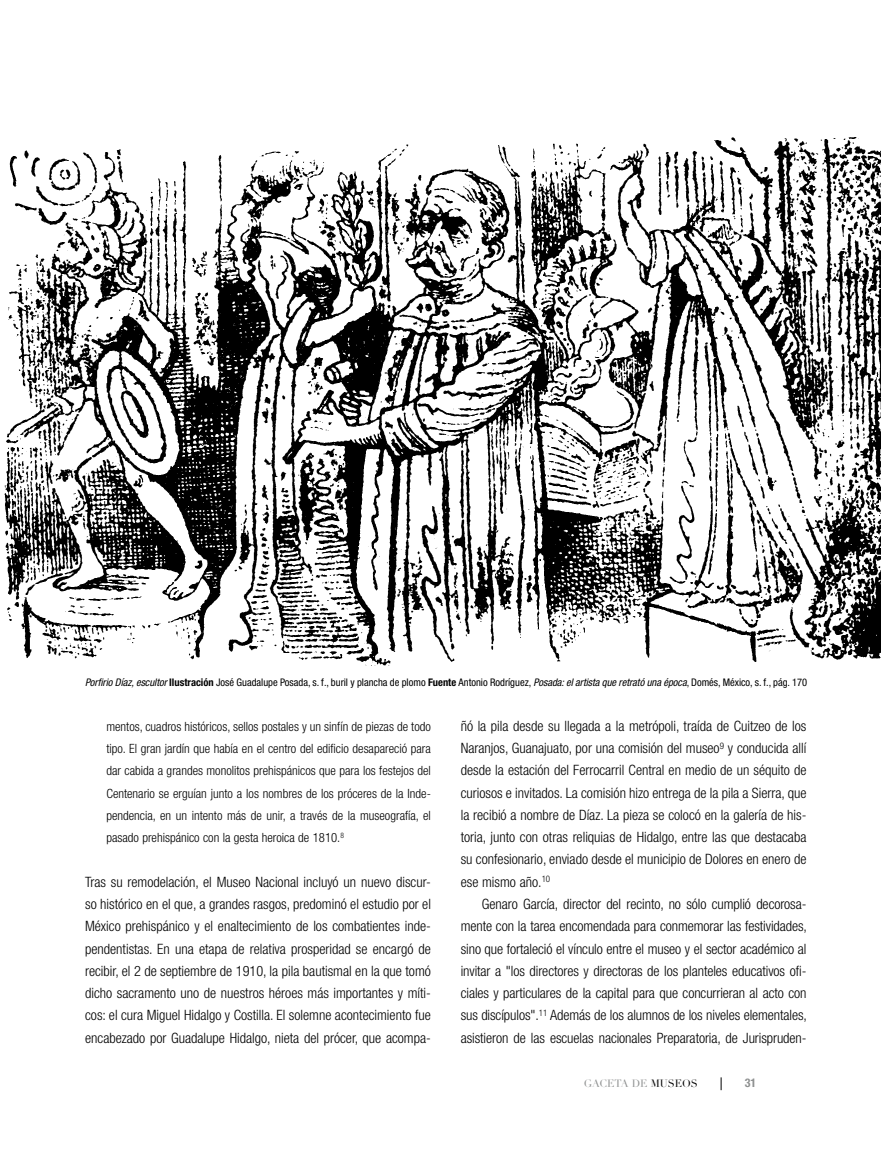
<style>
.page{position:relative;width:881px;height:1149px;background:#fff}
.page>*{position:absolute;margin:0;border:0;box-sizing:border-box;transform-origin:0 0}
.t1{font:300 condensed 14.25px/22.2px "Helvetica Neue";color:#000;text-align:justify}
.t2{font:300 condensed 12.75px/22.2px "Helvetica Neue";color:#000;text-align:justify}
.t3{font:700 condensed 12px "Helvetica Neue";color:#8e9090}
.t4{font:condensed 10.5px "Helvetica Neue";color:#000}
.t5{font:10.5px "Didot LH";letter-spacing:-.005em;color:#8e9090}
.s1{font-style:italic}
.s2{font-weight:700}
.s3{color:#000}
</style>
<div class="page">
<img style="left:4px;top:137px;width:876px;height:529px">
<svg style="left:720px;top:1077px;width:1px;height:12px"></svg>
<p class="t4" style="left:85px;top:676px;width:723px"><span class="s1">Porfirio Díaz, escultor</span> <span class="s2">Ilustración</span> José Guadalupe Posada, s. f., buril y plancha de plomo <span class="s2">Fuente</span> Antonio Rodríguez, <span class="s1">Posada: el artista que retrató una época</span>, Domés, México, s. f., pág. 170</p>
<p class="t2" style="left:106px;top:715px;width:326px">mentos, cuadros históricos, sellos postales y un sinfín de piezas de todo tipo. El gran jardín que había en el centro del edificio desapareció para dar cabida a grandes monolitos prehispánicos que para los festejos del Centenario se erguían junto a los nombres de los próceres de la Inde&shy;pendencia, en un intento más de unir, a través de la museografía, el pasado prehispánico con la gesta heroica de 1810.<sup>8</sup></p>
<p class="t1" style="left:85px;top:870px;width:347px">Tras su remodelación, el Museo Nacional incluyó un nuevo discur&shy;so histórico en el que, a grandes rasgos, predominó el estudio por el México prehispánico y el enaltecimiento de los combatientes inde&shy;pendentistas. En una etapa de relativa prosperidad se encargó de recibir, el 2 de septiembre de 1910, la pila bautismal en la que tomó dicho sacramento uno de nuestros héroes más importantes y míti&shy;cos: el cura Miguel Hidalgo y Costilla. El solemne acontecimiento fue encabezado por Guadalupe Hidalgo, nieta del prócer, que acompa-</p>
<p class="t1" style="left:460px;top:714px;width:347px">ñó la pila desde su llegada a la metrópoli, traída de Cuitzeo de los Naranjos, Guanajuato, por una comisión del museo<sup>9</sup> y conducida allí desde la estación del Ferrocarril Central en medio de un séquito de curiosos e invitados. La comisión hizo entrega de la pila a Sierra, que la recibió a nombre de Díaz. La pieza se colocó en la galería de his&shy;toria, junto con otras reliquias de Hidalgo, entre las que destacaba su confesionario, enviado desde el municipio de Dolores en enero de ese mismo año.<sup>10</sup></p>
<p class="t1" style="left:460px;top:892px;width:348px;text-indent:21px">Genaro García, director del recinto, no sólo cumplió decorosa&shy;mente con la tarea encomendada para conmemorar las festividades, sino que fortaleció el vínculo entre el museo y el sector académico al invitar a "los directores y directoras de los planteles educativos ofi&shy;ciales y particulares de la capital para que concurrieran al acto con sus discípulos".<sup>11</sup> Además de los alumnos de los niveles elementales, asistieron de las escuelas nacionales Preparatoria, de Jurispruden-</p>
<p class="t5" style="left:583px;top:1076px;width:115px">GACETA DE <span class="s3">MUSEOS</span></p>
<p class="t3" style="left:744px;top:1075px;width:13px">31</p>
</div>
